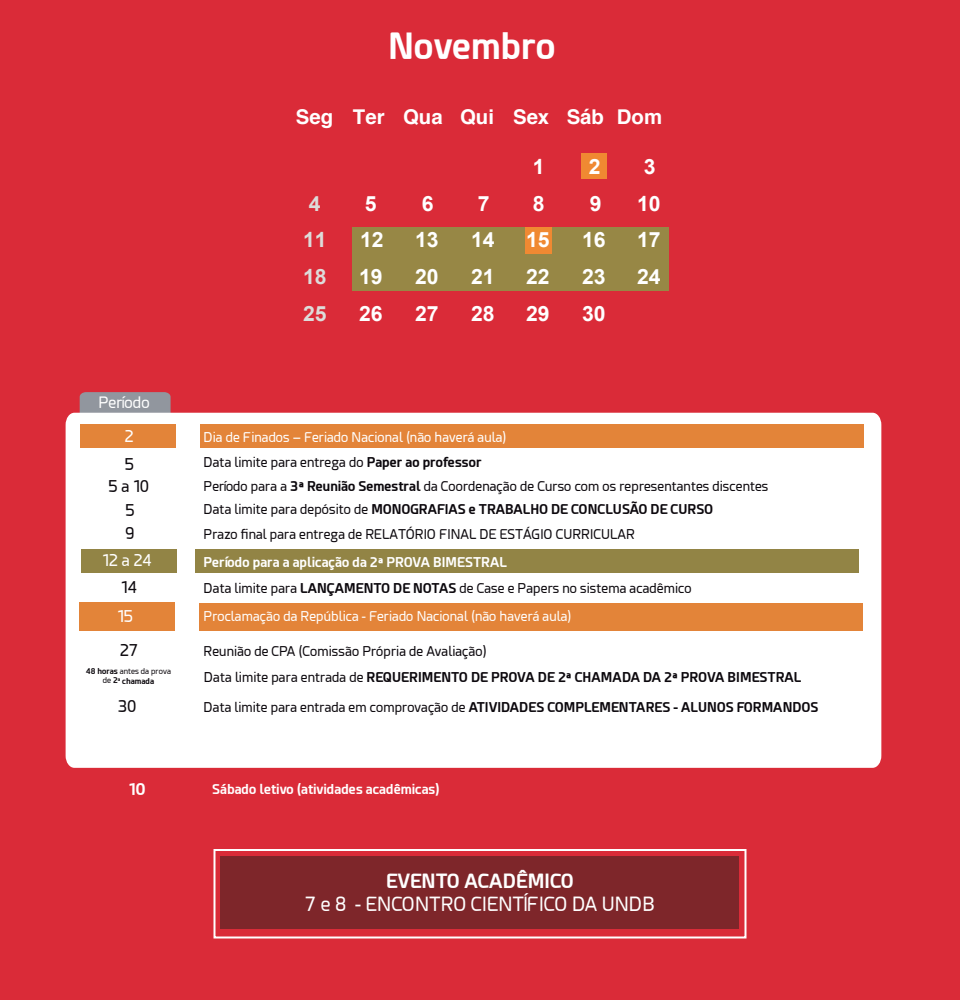
<style>
.page{position:relative;width:960px;height:1000px;background:#da2b38}
.page>*{position:absolute;margin:0;border:0;box-sizing:border-box;transform-origin:0 0}
.t1{font:700 35.7px "Esphimere";color:#fff}
.t2{font:700 21px "Arial";color:#fff}
.t3{font:700 21px "Arial";color:#dddcda}
.t4{font:700 20.4px "Helvetica";color:#fff}
.t5{font:19.4px "Esphimere";color:#fff}
.t6{font:700 19.4px "Esphimere";color:#fff}
.t7{font:16.1px/23.1px "Esphimere";color:#0c080d;text-align:center}
.t8{font:16.1px "Esphimere";color:#fff}
.t9{font:700 16.1px "Esphimere";color:#fff}
.t10{font:15.5px "Esphimere";color:#fff}
.t11{font:700 13.4px "Esphimere";color:#0c080d}
.t12{font:13.3px/24.4px "Esphimere";color:#0c080d}
.t13{font:13.3px/25.5px "Esphimere";color:#fff}
.t14{font:700 13.3px "Esphimere";color:#0c080d}
.t15{font:700 13.3px "Esphimere";color:#fff}
.t16{font:700 7.9px/9.5px "Esphimere";color:#0c080d;text-align:center}
.s1{color:#0c080d}
.s2{font-weight:700;color:#0c080d}
.s3{font-weight:700}
.s4{font-weight:400}
</style>
<div class="page">
<div style="left:353px;top:227px;width:316px;height:64px;background:#978745"></div>
<div style="left:581px;top:153px;width:26px;height:26px;background:#f08932"></div>
<div style="left:525px;top:227px;width:27px;height:27px;background:#f08932"></div>
<svg style="left:80px;top:392px;width:91px;height:21px;background:#93959d"></svg>
<div style="left:66px;top:413px;width:815px;height:355px;background:#fff"></div>
<div style="left:221px;top:856px;width:518px;height:73px;background:#7e262a"></div>
<div style="left:214px;top:849px;width:532px;height:90px;border:2px solid #fff"></div>
<div style="left:80px;top:602px;width:95px;height:29px;background:#e38439"></div>
<div style="left:199px;top:603px;width:664px;height:28px;background:#e38439"></div>
<div style="left:81px;top:549px;width:96px;height:24px;background:#928445"></div>
<div style="left:195px;top:549px;width:664px;height:24px;background:#928445"></div>
<div style="left:81px;top:425px;width:95px;height:23px;background:#e38439"></div>
<div style="left:200px;top:425px;width:664px;height:23px;background:#e38439"></div>
<h1 class="t1" style="left:388px;top:24px;width:169px">Novembro</h1>
<p class="t10" style="left:98px;top:394px;width:53px">Período</p>
<p class="t8" style="left:125px;top:427px;width:11px">2</p>
<p class="t7" style="left:108px;top:453px;width:42px">5<br>5 a 10<br>5<br>9</p>
<p class="t8" style="left:102px;top:552px;width:51px">12 a 24</p>
<h3 class="t4" style="left:296px;top:101px;width:368px">Seg Ter Qua Qui Sex Sáb Dom</h3>
<h2 class="t2" style="left:533px;top:153px;width:13px">1</h2>
<h2 class="t2" style="left:589px;top:153px;width:13px">2</h2>
<h2 class="t2" style="left:644px;top:153px;width:13px">3</h2>
<h2 class="t3" style="left:309px;top:189px;width:13px">4</h2>
<h2 class="t2" style="left:365px;top:189px;width:13px">5</h2>
<h2 class="t2" style="left:422px;top:189px;width:13px">6</h2>
<h2 class="t2" style="left:478px;top:189px;width:13px">7</h2>
<h2 class="t2" style="left:533px;top:189px;width:13px">8</h2>
<h2 class="t2" style="left:590px;top:189px;width:13px">9</h2>
<h2 class="t2" style="left:637px;top:189px;width:25px">10</h2>
<h2 class="t3" style="left:303px;top:226px;width:25px">11</h2>
<h2 class="t2" style="left:360px;top:226px;width:25px">12</h2>
<h2 class="t2" style="left:415px;top:226px;width:25px">13</h2>
<h2 class="t2" style="left:471px;top:226px;width:25px">14</h2>
<h2 class="t2" style="left:526px;top:226px;width:25px">15</h2>
<h2 class="t2" style="left:582px;top:226px;width:25px">16</h2>
<h2 class="t2" style="left:637px;top:226px;width:25px">17</h2>
<h2 class="t3" style="left:303px;top:263px;width:25px">18</h2>
<h2 class="t2" style="left:359px;top:263px;width:25px">19</h2>
<h2 class="t2" style="left:415px;top:263px;width:25px">20</h2>
<h2 class="t2" style="left:471px;top:263px;width:25px">21</h2>
<h2 class="t2" style="left:526px;top:263px;width:25px">22</h2>
<h2 class="t2" style="left:582px;top:263px;width:25px">23</h2>
<h2 class="t2" style="left:637px;top:263px;width:25px">24</h2>
<h2 class="t3" style="left:303px;top:299px;width:25px">25</h2>
<h2 class="t2" style="left:359px;top:299px;width:25px">26</h2>
<h2 class="t2" style="left:415px;top:299px;width:25px">27</h2>
<h2 class="t2" style="left:471px;top:299px;width:25px">28</h2>
<h2 class="t2" style="left:526px;top:299px;width:25px">29</h2>
<h2 class="t2" style="left:582px;top:299px;width:25px">30</h2>
<p class="t13" style="left:204px;top:424px;width:305px">Dia de Finados – Feriado Nacional (não haverá aula)<br><span class="s1">Data limite para entrega do</span> <span class="s2">Paper ao professor</span></p>
<p class="t12" style="left:204px;top:474px;width:567px">Período para a <span class="s3">3ª Reunião Semestral</span> da Coordenação de Curso com os representantes discentes<br>Data limite para depósito de <span class="s3">MONOGRAFIAS e TRABALHO DE CONCLUSÃO DE CURSO<br></span>Prazo final para entrega de RELATÓRIO FINAL DE ESTÁGIO CURRICULAR</p>
<p class="t15" style="left:204px;top:553px;width:305px">Período para a aplicação da 2ª PROVA BIMESTRAL</p>
<p class="t7" style="left:121px;top:576px;width:18px">14</p>
<p class="t12" style="left:204px;top:576px;width:490px">Data limite para <span class="s3">LANÇAMENTO DE NOTAS</span> de Case e Papers no sistema acadêmico</p>
<p class="t8" style="left:118px;top:607px;width:17px">15</p>
<p class="t7" style="left:120px;top:639px;width:20px">27</p>
<p class="t16" style="left:86px;top:666px;width:87px">48 horas <span class="s4">antes da prova de</span> 2<sup>a</sup> chamada</p>
<p class="t13" style="left:204px;top:604px;width:370px">Proclamação da República - Feriado Nacional (não haverá aula)</p>
<p class="t12" style="left:204px;top:639px;width:285px">Reunião de CPA (Comissão Própria de Avaliação)</p>
<p class="t11" style="left:204px;top:669px;width:599px"><span class="s4">Data limite para entrada de</span> REQUERIMENTO DE PROVA DE 2ª CHAMADA DA 2ª PROVA BIMESTRAL</p>
<p class="t7" style="left:118px;top:695px;width:20px">30</p>
<p class="t14" style="left:204px;top:699px;width:616px"><span class="s4">Data limite para entrada em comprovação de</span> ATIVIDADES COMPLEMENTARES - ALUNOS FORMANDOS</p>
<p class="t9" style="left:129px;top:779px;width:19px">10</p>
<p class="t15" style="left:212px;top:781px;width:229px">Sábado letivo (atividades acadêmicas)</p>
<h3 class="t6" style="left:386px;top:869px;width:189px">EVENTO ACADÊMICO</h3>
<h3 class="t5" style="left:305px;top:893px;width:352px">7 e 8 - ENCONTRO CIENTÍFICO DA UNDB</h3>
</div>
